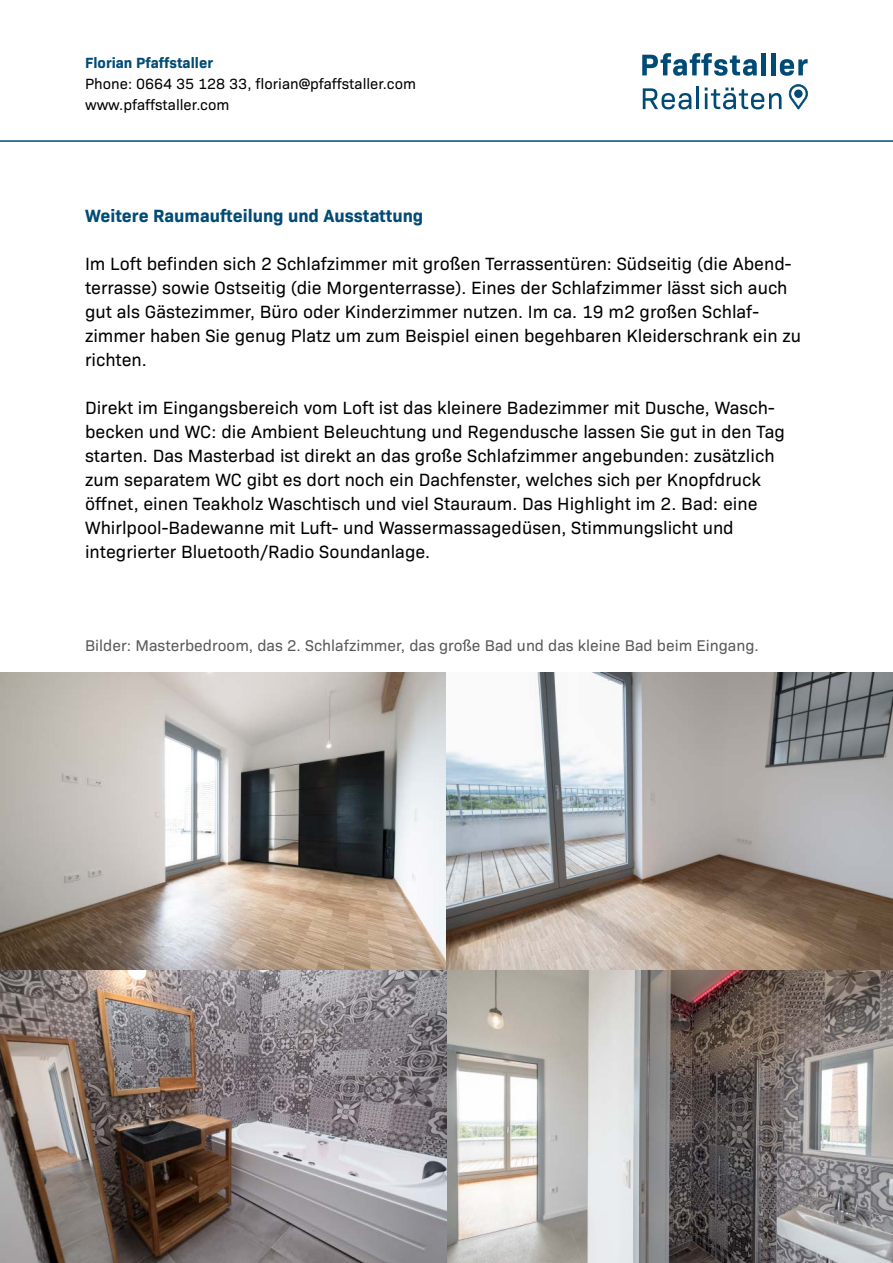
<style>
.page{position:relative;width:893px;height:1263px;background:#fff}
.page>*{position:absolute;margin:0;border:0;box-sizing:border-box;transform-origin:0 0}
.t1{font:18px/24px "Bio Sans";color:#000}
.t2{font:700 18px "Bio Sans";color:#004b75}
.t3{font:15.75px "Bio Sans";color:#58595b}
.t4{font:15px/21px "Bio Sans";color:#000}
.t5{font:700 15px "Bio Sans";color:#004b75}
</style>
<div class="page">
<svg style="left:642px;top:53px;width:115px;height:23px"></svg>
<div style="left:761px;top:53px;width:5px;height:22px;background:#004b75"></div>
<hr style="left:771px;top:53px;width:4px;height:22px;background:#004b75">
<svg style="left:780px;top:59px;width:28px;height:17px"></svg>
<svg style="left:643px;top:88px;width:48px;height:21px"></svg>
<hr style="left:697px;top:87px;width:2px;height:22px;background:#004b75">
<svg style="left:705px;top:88px;width:76px;height:21px"></svg>
<svg style="left:788px;top:84px;width:20px;height:25px"></svg>
<hr style="left:0;top:140px;width:893px;height:2px;background:#004b75">
<img style="left:0;top:673px;width:893px;height:590px">
<p class="t5" style="left:85px;top:51px;width:129px">Florian Pfaffstaller</p>
<p class="t4" style="left:85px;top:72px;width:333px">Phone: 0664 35 128 33, florian@pfaffstaller.com www.pfaffstaller.com</p>
<p class="t2" style="left:85px;top:202px;width:340px">Weitere Raumaufteilung und Ausstattung</p>
<p class="t1" style="left:85px;top:251px;width:718px">Im Loft befinden sich 2 Schlafzimmer mit großen Terrassentüren: Südseitig (die Abend&shy;terrasse) sowie Ostseitig (die Morgenterrasse). Eines der Schlafzimmer lässt sich auch gut als Gästezimmer, Büro oder Kinderzimmer nutzen. Im ca. 19 m2 großen Schlaf&shy;zimmer haben Sie genug Platz um zum Beispiel einen begehbaren Kleiderschrank ein zu richten.</p>
<p class="t1" style="left:85px;top:395px;width:701px">Direkt im Eingangsbereich vom Loft ist das kleinere Badezimmer mit Dusche, Wasch&shy;becken und WC: die Ambient Beleuchtung und Regendusche lassen Sie gut in den Tag starten. Das Masterbad ist direkt an das große Schlafzimmer angebunden: zusätzlich zum separatem WC gibt es dort noch ein Dachfenster, welches sich per Knopfdruck öffnet, einen Teakholz Waschtisch und viel Stauraum. Das Highlight im 2. Bad: eine Whirlpool-Badewanne mit Luft- und Wassermassagedüsen, Stimmungslicht und integrierter Bluetooth/Radio Soundanlage.</p>
<p class="t3" style="left:85px;top:633px;width:675px">Bilder: Masterbedroom, das 2. Schlafzimmer, das große Bad und das kleine Bad beim Eingang.</p>
</div>
